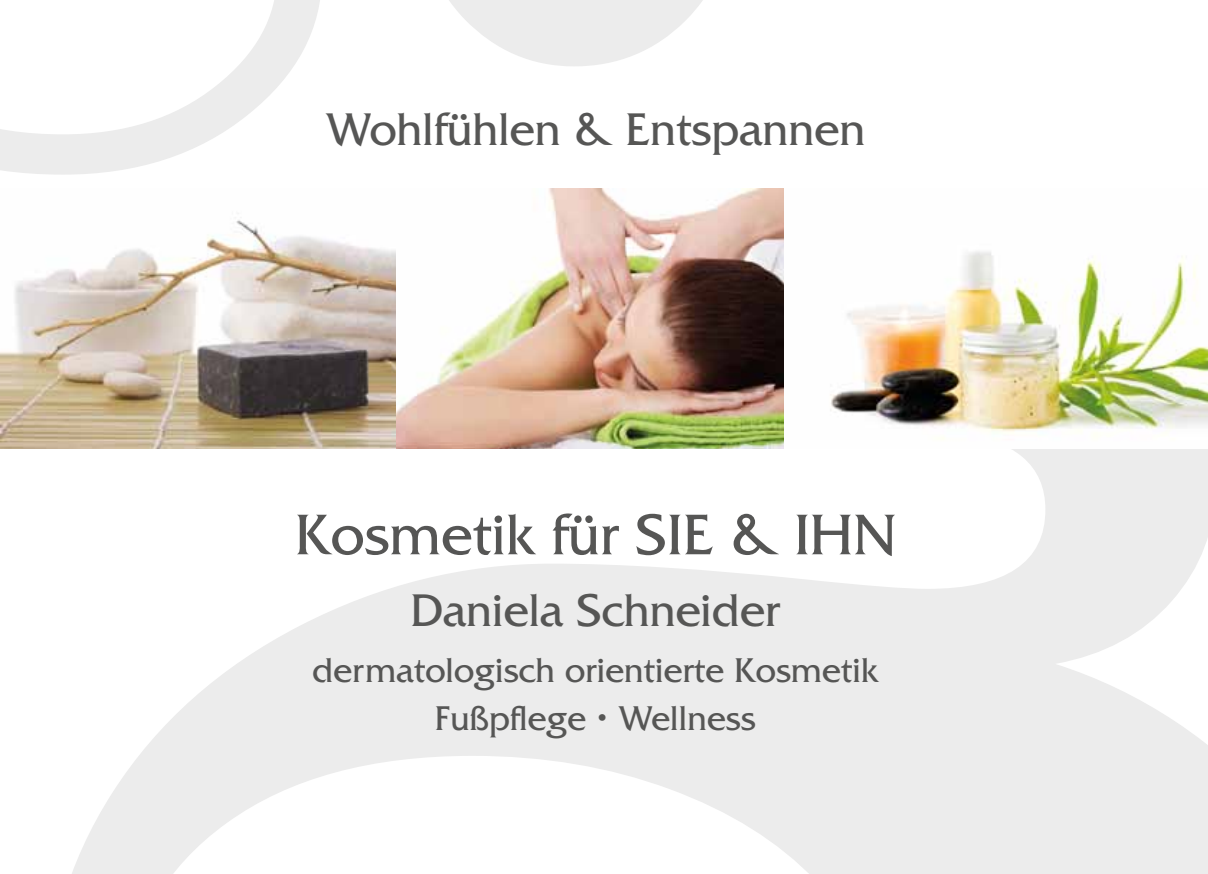
<style>
.page{position:relative;width:1208px;height:874px;background:#fff}
.page>*{position:absolute;margin:0;border:0;box-sizing:border-box;transform-origin:0 0}
.t1{font:60px "Friz Quadrata";color:#565655}
.t2{font:48px "Friz Quadrata";color:#565655}
.t3{font:36px/48px "Friz Quadrata";color:#565655;text-align:center}
</style>
<div class="page">
<img style="left:15px;top:220px;width:381px;height:100px">
<img style="left:491px;top:189px;width:705px;height:131px">
<img style="left:0;top:320px;width:1208px;height:129px">
<h2 class="t2" style="left:326px;top:102px;width:541px">Wohlfühlen &amp; Entspannen</h2>
<h1 class="t1" style="left:295px;top:501px;width:603px">Kosmetik für SIE &amp; IHN</h1>
<h2 class="t2" style="left:410px;top:583px;width:371px">Daniela Schneider</h2>
<p class="t3" style="left:313px;top:646px;width:567px">dermatologisch orientierte Kosmetik<br>Fußpflege • Wellness</p>
</div>
